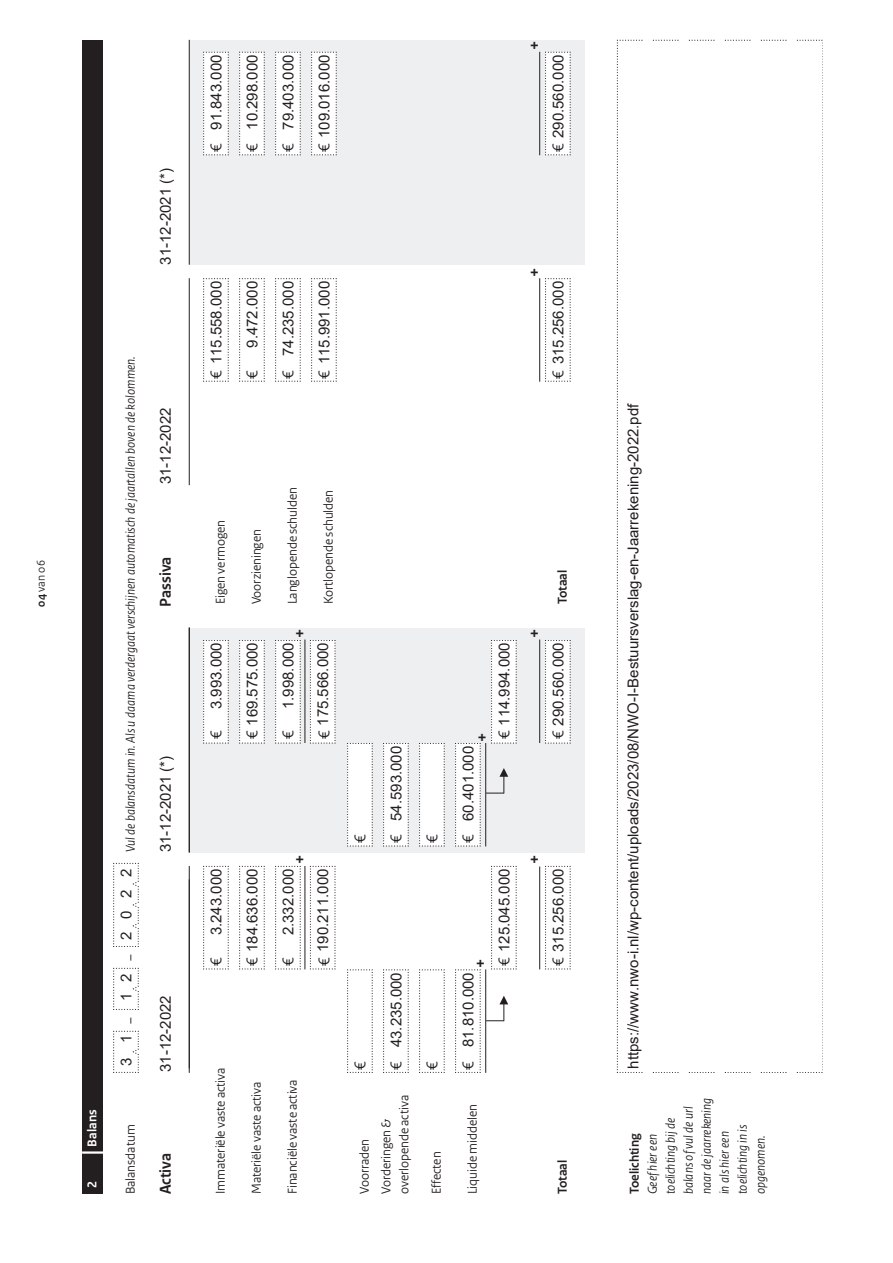
<style>
.page{position:relative;width:893px;height:1263px;background:#fff}
.page>*{position:absolute;margin:0;border:0;box-sizing:border-box;transform-origin:0 0}
.t1{font:700 18px "Rijksoverheid Sans Heading";color:#231f20}
.t2{font:16.5px/36px "Rijksoverheid Sans Heading";color:#231f20;text-align:justify}
.t3{font:700 16.5px "Rijksoverheid Sans Heading";color:#231f20}
.t4{font:15px "Arial";color:#231f20}
.t5{font:13.5px/21.8px "Rijksoverheid Sans Heading";color:#231f20}
.t6{font:italic 13.5px/18px "Rijksoverheid Sans Heading";color:#231f20}
.t7{font:700 13.5px "Rijksoverheid Sans Heading";color:#231f20}
.t8{font:700 13.5px "Rijksoverheid Sans Heading";letter-spacing:.01em;color:#fff}
.t9{font:12px "Rijksoverheid Sans Heading";color:#231f20}
.s1{font-weight:700}
.s2{font-family:"Rijksoverheid Sans Heading";font-size:16.5px}
</style>
<div class="page">
<div style="left:189px;top:628px;width:396px;height:224px;background:#edeff0"></div>
<hr style="left:189px;top:866px;width:1px;height:207px;background:#231f20">
<div style="left:189px;top:40px;width:396px;height:225px;background:#edeff0"></div>
<hr style="left:189px;top:40px;width:1px;height:225px;background:#231f20">
<hr style="left:189px;top:278px;width:1px;height:207px;background:#231f20">
<svg style="left:113px;top:1030px;width:26px;height:43px"></svg>
<svg style="left:113px;top:967px;width:26px;height:43px"></svg>
<svg style="left:113px;top:863px;width:26px;height:84px"></svg>
<svg style="left:239px;top:278px;width:26px;height:104px"></svg>
<svg style="left:239px;top:51px;width:26px;height:105px;background:#f7f7f7"></svg>
<svg style="left:203px;top:278px;width:26px;height:104px"></svg>
<svg style="left:203px;top:51px;width:26px;height:105px;background:#f7f7f7"></svg>
<svg style="left:275px;top:278px;width:26px;height:104px"></svg>
<svg style="left:275px;top:51px;width:26px;height:105px;background:#f7f7f7"></svg>
<svg style="left:311px;top:278px;width:26px;height:104px"></svg>
<svg style="left:311px;top:51px;width:26px;height:105px;background:#f7f7f7"></svg>
<svg style="left:545px;top:278px;width:26px;height:104px"></svg>
<svg style="left:545px;top:51px;width:26px;height:105px;background:#f7f7f7"></svg>
<svg style="left:203px;top:866px;width:26px;height:104px"></svg>
<svg style="left:239px;top:866px;width:26px;height:104px"></svg>
<svg style="left:383px;top:969px;width:26px;height:104px"></svg>
<svg style="left:419px;top:969px;width:26px;height:104px"></svg>
<svg style="left:347px;top:969px;width:26px;height:104px"></svg>
<svg style="left:275px;top:866px;width:26px;height:104px"></svg>
<svg style="left:309px;top:866px;width:27px;height:104px"></svg>
<svg style="left:545px;top:866px;width:26px;height:104px"></svg>
<svg style="left:203px;top:640px;width:26px;height:104px;background:#f7f7f7"></svg>
<svg style="left:239px;top:640px;width:26px;height:104px;background:#f7f7f7"></svg>
<svg style="left:383px;top:743px;width:26px;height:104px;background:#f7f7f7"></svg>
<svg style="left:419px;top:743px;width:26px;height:104px;background:#f7f7f7"></svg>
<svg style="left:347px;top:743px;width:26px;height:104px;background:#f7f7f7"></svg>
<svg style="left:275px;top:640px;width:26px;height:104px;background:#f7f7f7"></svg>
<svg style="left:309px;top:640px;width:27px;height:104px;background:#f6f6f6"></svg>
<svg style="left:545px;top:640px;width:26px;height:104px;background:#f7f7f7"></svg>
<svg style="left:616px;top:39px;width:27px;height:1034px"></svg>
<svg style="left:796px;top:39px;width:27px;height:1034px"></svg>
<div style="left:82px;top:40px;width:21px;height:1153px;background:#231f20"></div>
<hr style="left:82px;top:1151px;width:21px;height:3px;background:#fff">
<hr style="left:189px;top:628px;width:1px;height:224px;background:#231f20">
<hr style="left:539px;top:278px;width:1px;height:104px;background:#231f20">
<hr style="left:539px;top:52px;width:1px;height:103px;background:#231f20">
<hr style="left:305px;top:866px;width:1px;height:103px;background:#231f20">
<hr style="left:539px;top:867px;width:1px;height:102px;background:#231f20">
<hr style="left:305px;top:640px;width:1px;height:103px;background:#231f20">
<hr style="left:539px;top:640px;width:1px;height:103px;background:#231f20">
<svg style="left:455px;top:866px;width:62px;height:207px"></svg>
<svg style="left:455px;top:640px;width:62px;height:207px"></svg>
<div style="left:618px;top:41px;width:203px;height:1031px;background:#fff"></div>
<p class="t9" style="left:36px;top:607px;width:48px;rotate:-90deg"><span class="s1">04</span> van 06</p>
<p class="t4" style="left:157px;top:265px;width:98px;rotate:-90deg">31-12-2021 (*)</p>
<p class="t8" style="left:87px;top:1147px;width:39px;rotate:-90deg">Balans</p>
<p class="t8" style="left:87px;top:1188px;width:8px;rotate:-90deg">2</p>
<p class="t6" style="left:122px;top:852px;width:497px;rotate:-90deg">Vul de balansdatum in. Als u daarna verdergaat verschijnen automatisch de jaartallen boven de kolommen.</p>
<p class="t4" style="left:118px;top:940px;width:73px;rotate:-90deg">2022</p>
<p class="t5" style="left:120px;top:961px;width:8px;rotate:-90deg">–</p>
<p class="t4" style="left:118px;top:1001px;width:29px;rotate:-90deg">1 2</p>
<p class="t5" style="left:120px;top:1024px;width:8px;rotate:-90deg">–</p>
<p class="t4" style="left:118px;top:1066px;width:33px;rotate:-90deg">3 1</p>
<p class="t5" style="left:120px;top:1194px;width:71px;rotate:-90deg">Balansdatum</p>
<p class="t4" style="left:157px;top:484px;width:78px;rotate:-90deg">31-12-2022</p>
<p class="t3" style="left:159px;top:607px;width:51px;rotate:-90deg">Passiva</p>
<p class="t4" style="left:157px;top:852px;width:98px;rotate:-90deg">31-12-2021 (*)</p>
<p class="t4" style="left:157px;top:1072px;width:78px;rotate:-90deg">31-12-2022</p>
<p class="t3" style="left:159px;top:1194px;width:43px;rotate:-90deg">Activa</p>
<p class="t4" style="left:208px;top:130px;width:77px;rotate:-90deg">91.843.000</p>
<p class="t4" style="left:244px;top:130px;width:77px;rotate:-90deg">10.298.000</p>
<p class="t4" style="left:280px;top:130px;width:77px;rotate:-90deg">79.403.000</p>
<p class="t2" style="left:199px;top:152px;width:10px;rotate:-90deg">€ € €</p>
<p class="t1" style="left:527px;top:50px;width:11px;rotate:-90deg">+</p>
<p class="t4" style="left:316px;top:152px;width:99px;rotate:-90deg"><span class="s2">€</span> 109.016.000</p>
<p class="t4" style="left:550px;top:152px;width:99px;rotate:-90deg"><span class="s2">€</span> 290.560.000</p>
<p class="t4" style="left:208px;top:379px;width:99px;rotate:-90deg"><span class="s2">€</span> 115.558.000</p>
<p class="t4" style="left:244px;top:348px;width:68px;rotate:-90deg">9.472.000</p>
<p class="t4" style="left:280px;top:356px;width:77px;rotate:-90deg">74.235.000</p>
<p class="t2" style="left:235px;top:379px;width:10px;rotate:-90deg">€ €</p>
<p class="t1" style="left:527px;top:277px;width:11px;rotate:-90deg">+</p>
<p class="t4" style="left:316px;top:379px;width:99px;rotate:-90deg"><span class="s2">€</span> 115.991.000</p>
<p class="t4" style="left:550px;top:379px;width:99px;rotate:-90deg"><span class="s2">€</span> 315.256.000</p>
<p class="t5" style="left:210px;top:604px;width:86px;rotate:-90deg">Eigen vermogen</p>
<p class="t5" style="left:246px;top:604px;width:77px;rotate:-90deg">Voorzieningen</p>
<p class="t5" style="left:282px;top:604px;width:119px;rotate:-90deg">Langlopende schulden</p>
<p class="t5" style="left:318px;top:604px;width:116px;rotate:-90deg">Kortlopende schulden</p>
<p class="t1" style="left:292px;top:638px;width:11px;rotate:-90deg">+</p>
<p class="t1" style="left:527px;top:638px;width:11px;rotate:-90deg">+</p>
<p class="t7" style="left:557px;top:604px;width:36px;rotate:-90deg">Totaal</p>
<p class="t4" style="left:208px;top:709px;width:68px;rotate:-90deg">3.993.000</p>
<p class="t4" style="left:280px;top:709px;width:68px;rotate:-90deg">1.998.000</p>
<p class="t4" style="left:244px;top:739px;width:99px;rotate:-90deg"><span class="s2">€</span> 169.575.000</p>
<p class="t4" style="left:315px;top:739px;width:99px;rotate:-90deg"><span class="s2">€</span> 175.566.000</p>
<p class="t4" style="left:496px;top:739px;width:99px;rotate:-90deg"><span class="s2">€</span> 114.994.000</p>
<p class="t4" style="left:550px;top:739px;width:99px;rotate:-90deg"><span class="s2">€</span> 290.560.000</p>
<p class="t2" style="left:199px;top:739px;width:10px;rotate:-90deg">€</p>
<p class="t1" style="left:474px;top:742px;width:11px;rotate:-90deg">+</p>
<p class="t2" style="left:271px;top:739px;width:10px;rotate:-90deg">€</p>
<p class="t2" style="left:343px;top:843px;width:10px;rotate:-90deg">€</p>
<p class="t4" style="left:388px;top:821px;width:77px;rotate:-90deg">54.593.000</p>
<p class="t4" style="left:460px;top:821px;width:77px;rotate:-90deg">60.401.000</p>
<p class="t2" style="left:379px;top:843px;width:10px;rotate:-90deg">€</p>
<p class="t2" style="left:415px;top:843px;width:10px;rotate:-90deg">€</p>
<p class="t2" style="left:451px;top:843px;width:10px;rotate:-90deg">€</p>
<p class="t1" style="left:292px;top:864px;width:11px;rotate:-90deg">+</p>
<p class="t1" style="left:527px;top:864px;width:11px;rotate:-90deg">+</p>
<p class="t4" style="left:208px;top:935px;width:68px;rotate:-90deg">3.243.000</p>
<p class="t4" style="left:280px;top:935px;width:68px;rotate:-90deg">2.332.000</p>
<p class="t4" style="left:244px;top:966px;width:99px;rotate:-90deg"><span class="s2">€</span> 184.636.000</p>
<p class="t2" style="left:199px;top:966px;width:10px;rotate:-90deg">€</p>
<p class="t2" style="left:271px;top:966px;width:10px;rotate:-90deg">€</p>
<p class="t5" style="left:210px;top:1194px;width:128px;rotate:-90deg">Immateriële vaste activa</p>
<p class="t5" style="left:246px;top:1194px;width:114px;rotate:-90deg">Materiële vaste activa</p>
<p class="t5" style="left:282px;top:1194px;width:116px;rotate:-90deg">Financiële vaste activa</p>
<p class="t4" style="left:315px;top:966px;width:99px;rotate:-90deg"><span class="s2">€</span> 190.211.000</p>
<p class="t4" style="left:496px;top:966px;width:99px;rotate:-90deg"><span class="s2">€</span> 125.045.000</p>
<p class="t4" style="left:550px;top:966px;width:99px;rotate:-90deg"><span class="s2">€</span> 315.256.000</p>
<p class="t1" style="left:473px;top:968px;width:11px;rotate:-90deg">+</p>
<p class="t2" style="left:343px;top:1070px;width:10px;rotate:-90deg">€</p>
<p class="t4" style="left:388px;top:1047px;width:77px;rotate:-90deg">43.235.000</p>
<p class="t4" style="left:460px;top:1047px;width:77px;rotate:-90deg">81.810.000</p>
<p class="t2" style="left:379px;top:1070px;width:10px;rotate:-90deg">€</p>
<p class="t2" style="left:415px;top:1070px;width:10px;rotate:-90deg">€</p>
<p class="t2" style="left:451px;top:1070px;width:10px;rotate:-90deg">€</p>
<p class="t5" style="left:394px;top:1194px;width:101px;rotate:-90deg">overlopende activa</p>
<p class="t5" style="left:354px;top:1194px;width:78px;rotate:-90deg">Voorraden<br>Vorderingen &amp;</p>
<p class="t5" style="left:426px;top:1194px;width:44px;rotate:-90deg">Effecten</p>
<p class="t5" style="left:462px;top:1194px;width:92px;rotate:-90deg">Liquide middelen</p>
<p class="t7" style="left:557px;top:1194px;width:36px;rotate:-90deg">Totaal</p>
<p class="t4" style="left:625px;top:1069px;width:667px;rotate:-90deg">https://www.nwo-i.nl/wp-content/uploads/2023/08/NWO-I-Bestuursverslag-en-Jaarrekening-2022.pdf</p>
<p class="t6" style="left:644px;top:1194px;width:98px;rotate:-90deg">Geef hier een toelichting bij de balans of vul de url naar de jaarrekening in als hier een toelichting in is opgenomen.</p>
<p class="t7" style="left:629px;top:1194px;width:62px;rotate:-90deg">Toelichting</p>
</div>
